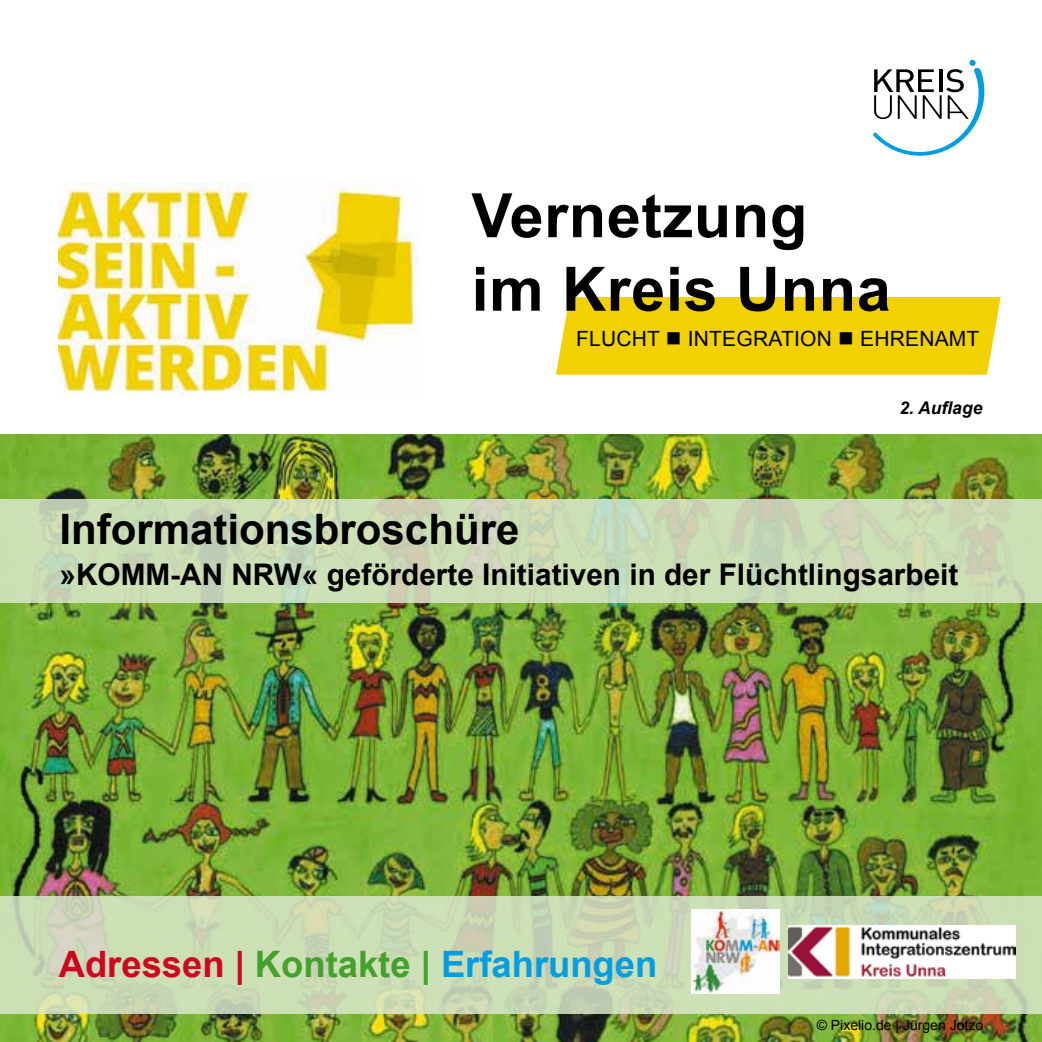
<style>
.page{position:relative;width:1042px;height:1042px;background:#fff}
.page>*{position:absolute;margin:0;border:0;box-sizing:border-box;transform-origin:0 0}
.t1{font:700 61.25px/73.5px "Arial";letter-spacing:.01em;color:#000}
.t2{font:700 42px "Arial";color:#000}
.t3{font:700 36.4px "Arial";color:#009ee0}
.t4{font:700 29.75px "Arial";color:#000}
.t5{font:21px "Arial";letter-spacing:.01em;color:#000}
.t6{font:italic 700 17.5px "Arial";color:#000}
.t7{font:14px "Arial";color:#000}
.s1{color:#cd071e}
.s2{color:#44a12b}
</style>
<div class="page">
<div style="left:556px;top:297px;width:444px;height:78px;background:#f1d100"></div>
<img style="left:0;top:434px;width:1042px;height:608px">
<svg style="left:873px;top:60px;width:111px;height:96px"></svg>
<svg style="left:0;top:500px;width:1042px;height:103px;background:#cadab5"></svg>
<svg style="left:0;top:896px;width:1042px;height:118px;background:#cbdab5"></svg>
<img style="left:691px;top:909px;width:88px;height:85px">
<img style="left:789px;top:925px;width:226px;height:53px">
<img style="left:59px;top:182px;width:360px;height:214px">
<h1 class="t1" style="left:471px;top:181px;width:421px">Vernetzung im Kreis Unna</h1>
<p class="t5" style="left:576px;top:325px;width:405px">FLUCHT ■ INTEGRATION ■ EHRENAMT</p>
<p class="t6" style="left:899px;top:396px;width:84px">2. Auflage</p>
<h2 class="t2" style="left:60px;top:501px;width:461px">Informationsbroschüre</h2>
<p class="t4" style="left:60px;top:554px;width:900px">»KOMM-AN NRW« geförderte Initiativen in der Flüchtlingsarbeit</p>
<p class="t3" style="left:59px;top:939px;width:600px"><span class="s1">Adressen |</span> <span class="s2">Kontakte |</span> Erfahrungen</p>
<p class="t7" style="left:817px;top:1016px;width:168px">© Pixelio.de | Jürgen Jotzo</p>
</div>
